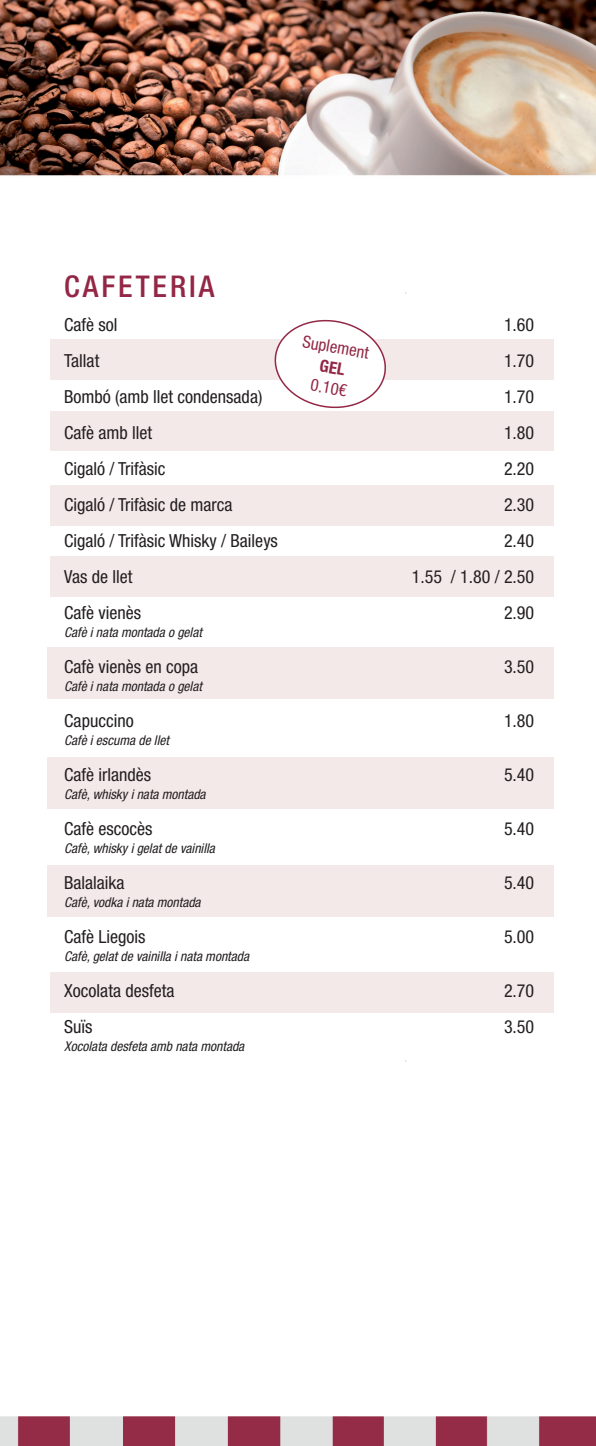
<style>
.page{position:relative;width:596px;height:1446px;background:#fff}
.page>*{position:absolute;margin:0;border:0;box-sizing:border-box;transform-origin:0 0}
.t1{font:500 condensed 30px "Helvetica Neue LT Std";letter-spacing:.1em;color:#932745}
.t2{font:condensed 18px/36px "Helvetica Neue LT Std";color:#231f20}
.t3{font:condensed 16.8px "Helvetica Neue LT Std";color:#932745}
.t4{font:italic condensed 13.5px "Helvetica Neue LT Std";color:#231f20}
</style>
<div class="page">
<img style="left:0;top:0;width:595px;height:1446px">
<div style="left:50px;top:340px;width:503px;height:39px;background:#f4e9e9"></div>
<div style="left:50px;top:411px;width:503px;height:40px;background:#f4e9e9"></div>
<div style="left:50px;top:485px;width:503px;height:40px;background:#f4e9e9"></div>
<div style="left:50px;top:557px;width:503px;height:39px;background:#f4e9e9"></div>
<div style="left:47px;top:647px;width:506px;height:51px;background:#f4e9e9"></div>
<div style="left:47px;top:758px;width:506px;height:51px;background:#f4e9e9"></div>
<div style="left:47px;top:865px;width:506px;height:51px;background:#f4e9e9"></div>
<div style="left:50px;top:972px;width:503px;height:40px;background:#f4e9e9"></div>
<svg style="left:270px;top:315px;width:120px;height:96px"></svg>
<h1 class="t1" style="left:64px;top:269px;width:152px">CAFETERIA</h1>
<p class="t2" style="left:64px;top:306px;width:215px">Cafè sol<br>Tallat<br>Bombó (amb llet condensada)<br>Cafè amb llet<br>Cigaló / Trifàsic<br>Cigaló / Trifàsic de marca<br>Cigaló / Trifàsic Whisky / Baileys<br>Vas de llet<br>Cafè vienès</p>
<p class="t4" style="left:64px;top:624px;width:139px">Cafè i nata montada o gelat</p>
<p class="t2" style="left:64px;top:648px;width:135px">Cafè vienès en copa</p>
<p class="t4" style="left:64px;top:678px;width:139px">Cafè i nata montada o gelat</p>
<p class="t2" style="left:64px;top:702px;width:71px">Capuccino</p>
<p class="t4" style="left:64px;top:732px;width:106px">Cafè i escuma de llet</p>
<p class="t2" style="left:64px;top:756px;width:88px">Cafè irlandès</p>
<p class="t4" style="left:64px;top:786px;width:143px">Cafè, whisky i nata montada</p>
<p class="t2" style="left:64px;top:810px;width:90px">Cafè escocès</p>
<p class="t4" style="left:64px;top:840px;width:152px">Cafè, whisky i gelat de vainilla</p>
<p class="t2" style="left:64px;top:864px;width:62px">Balalaika</p>
<p class="t4" style="left:64px;top:894px;width:138px">Cafè, vodka i nata montada</p>
<p class="t2" style="left:64px;top:918px;width:83px">Cafè Liegois</p>
<p class="t4" style="left:64px;top:948px;width:186px">Cafè, gelat de vainilla i nata montada</p>
<p class="t2" style="left:64px;top:972px;width:112px">Xocolata desfeta<br>Suïs</p>
<p class="t4" style="left:64px;top:1038px;width:181px">Xocolata desfeta amb nata montada</p>
<p class="t3" style="left:304px;top:332px;width:68px;rotate:10deg">Suplement</p>
<p class="t3" style="left:312px;top:375px;width:38px;rotate:10deg">0.10€</p>
<p class="t2" style="left:411px;top:306px;width:124px;text-align:right">1.60<br>1.70<br>1.70<br>1.80<br>2.20<br>2.30<br>2.40<br>1.55 / 1.80 / 2.50<br>2.90</p>
<p class="t2" style="left:503px;top:648px;width:32px">3.50</p>
<p class="t2" style="left:503px;top:702px;width:32px">1.80</p>
<p class="t2" style="left:503px;top:756px;width:32px">5.40</p>
<p class="t2" style="left:503px;top:810px;width:32px">5.40</p>
<p class="t2" style="left:503px;top:864px;width:32px">5.40</p>
<p class="t2" style="left:503px;top:918px;width:32px">5.00</p>
<p class="t2" style="left:503px;top:972px;width:32px">2.70<br>3.50</p>
</div>
